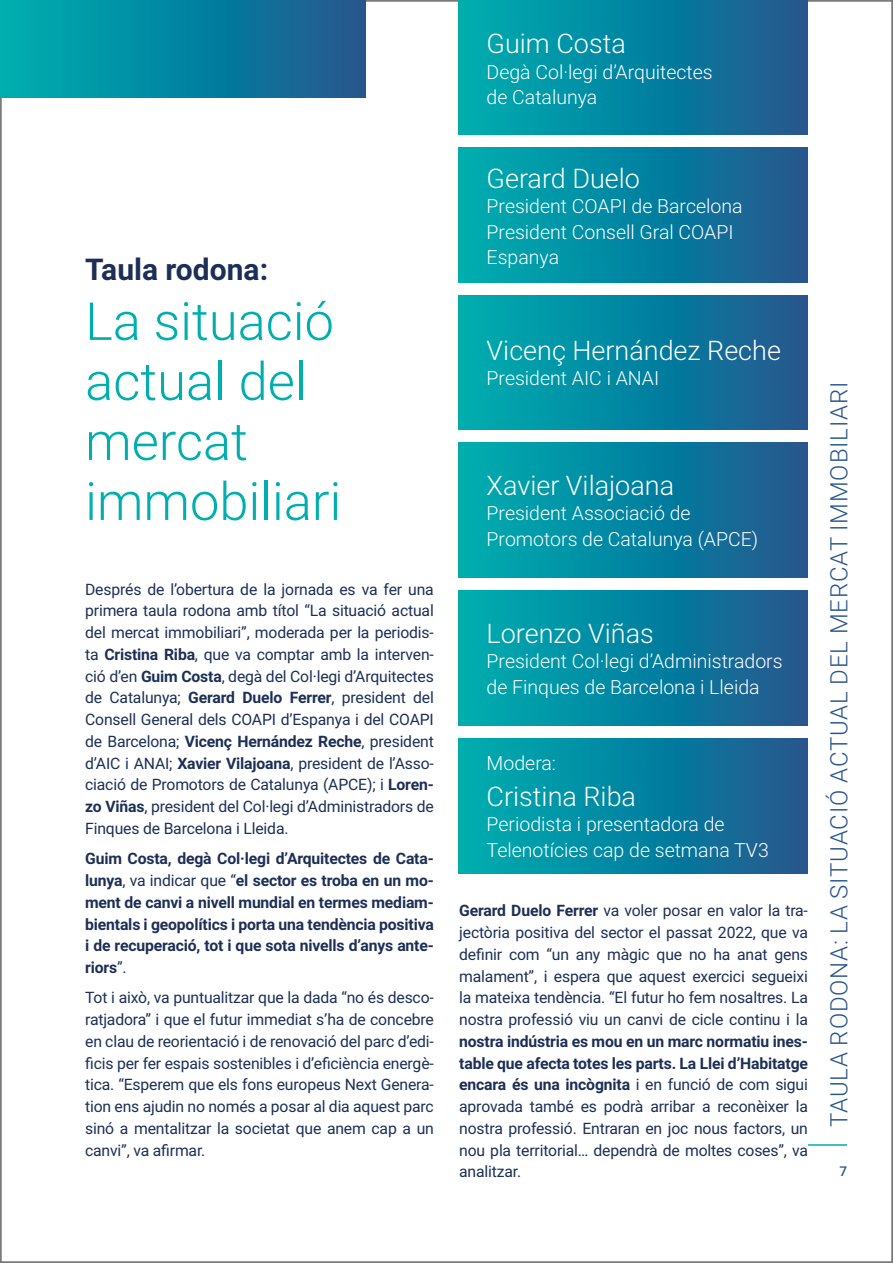
<style>
.page{position:relative;width:893px;height:1263px;background:#fff}
.page>*{position:absolute;margin:0;border:0;box-sizing:border-box;transform-origin:0 0}
.t1{font:300 52.5px/60px "Roboto";color:#00aeae}
.t2{font:700 30px "Roboto";color:#1d2f56}
.t3{font:300 27px "Roboto";color:#fff}
.t4{font:300 24px "Roboto";letter-spacing:.035em;color:#27558c}
.t5{font:300 19.5px/25.5px "Roboto";color:#fff}
.t6{font:15.75px/21.8px "Roboto";letter-spacing:-.01em;color:#1d2f56;text-align:justify}
.t7{font:700 15.75px/21.8px "Roboto";letter-spacing:-.01em;color:#1d2f56;text-align:justify}
.t8{font:500 13.5px "Roboto";color:#27558c}
.s1{font-weight:700}
.s2{font-weight:400}
</style>
<div class="page">
<hr style="left:808px;top:1144px;width:39px;height:2px;background:#00aeae">
<div style="left:458px;top:0;width:350px;height:135px;background:linear-gradient(to right,#00b0b2,#1c578f)"></div>
<div style="left:458px;top:147px;width:350px;height:135px;background:linear-gradient(to right,#00b0b2,#1c578f)"></div>
<div style="left:458px;top:295px;width:350px;height:135px;background:linear-gradient(to right,#00b0b2,#1c578f)"></div>
<div style="left:458px;top:442px;width:350px;height:135px;background:linear-gradient(to right,#00b0b2,#1c578f)"></div>
<div style="left:458px;top:590px;width:350px;height:135px;background:linear-gradient(to right,#00b0b2,#1c578f)"></div>
<div style="left:0;top:0;width:366px;height:98px;background:linear-gradient(to right,#00b0b2,#1c578f)"></div>
<div style="left:458px;top:738px;width:350px;height:135px;background:linear-gradient(to right,#00b0b2,#1c578f)"></div>
<h2 class="t2" style="left:85px;top:248px;width:184px">Taula rodona:</h2>
<h1 class="t1" style="left:85px;top:289px;width:258px">La situació actual del mercat immobiliari</h1>
<p class="t6" style="left:85px;top:578px;width:350px">Després de l’obertura de la jornada es va fer una primera taula rodona amb títol “La situació actual del mercat immobiliari”, moderada per la periodis&shy;ta <span class="s1">Cristina Riba</span>, que va comptar amb la interven&shy;ció d’en <span class="s1">Guim Costa</span>, degà del Col·legi d’Arquitectes de Catalunya; <span class="s1">Gerard Duelo Ferrer</span>, president del Consell General dels COAPI d’Espanya i del COAPI de Barcelona; <span class="s1">Vicenç Hernández Reche</span>, president d’AIC i ANAI; <span class="s1">Xavier Vilajoana</span>, president de l’Asso&shy;ciació de Promotors de Catalunya (APCE); i <span class="s1">Loren&shy;zo Viñas</span>, president del Col·legi d’Administradors de Finques de Barcelona i Lleida.</p>
<p class="t7" style="left:85px;top:847px;width:350px">Guim Costa, degà Col·legi d’Arquitectes de Cata&shy;lunya<span class="s2">, va indicar que “</span>el sector es troba en un mo&shy;ment de canvi a nivell mundial en termes mediam&shy;bientals i geopolítics i porta una tendència positiva i de recuperació, tot i que sota nivells d’anys ante&shy;riors<span class="s2">”.</span></p>
<p class="t6" style="left:85px;top:986px;width:350px">Tot i això, va puntualitzar que la dada “no és desco&shy;ratjadora” i que el futur immediat s’ha de concebre en clau de reorientació i de renovació del parc d’edi&shy;ficis per fer espais sostenibles i d’eficiència energè&shy;tica. “Esperem que els fons europeus Next Genera&shy;tion ens ajudin no només a posar al dia aquest parc sinó a mentalitzar la societat que anem cap a un canvi”, va afirmar.</p>
<h3 class="t3" style="left:487px;top:25px;width:141px">Guim Costa</h3>
<p class="t5" style="left:487px;top:58px;width:228px">Degà Col·legi d’Arquitectes de Catalunya</p>
<h3 class="t3" style="left:487px;top:159px;width:155px">Gerard Duelo</h3>
<p class="t5" style="left:487px;top:193px;width:257px">President COAPI de Barcelona<br>President Consell Gral COAPI<br>Espanya</p>
<h3 class="t3" style="left:487px;top:331px;width:296px">Vicenç Hernández Reche</h3>
<p class="t5" style="left:487px;top:365px;width:174px">President AIC i ANAI</p>
<h3 class="t3" style="left:487px;top:466px;width:189px">Xavier Vilajoana</h3>
<p class="t5" style="left:487px;top:500px;width:273px">President Associació de<br>Promotors de Catalunya (APCE)</p>
<h3 class="t3" style="left:487px;top:614px;width:169px">Lorenzo Viñas</h3>
<p class="t5" style="left:487px;top:648px;width:298px">President Col·legi d’Administradors de Finques de Barcelona i Lleida</p>
<p class="t5" style="left:487px;top:749px;width:71px">Modera:</p>
<h3 class="t3" style="left:487px;top:777px;width:151px">Cristina Riba</h3>
<p class="t5" style="left:487px;top:811px;width:284px">Periodista i presentadora de<br>Telenotícies cap de setmana TV3</p>
<p class="t6" style="left:459px;top:899px;width:350px"><span class="s1">Gerard Duelo Ferrer</span> va voler posar en valor la tra&shy;jectòria positiva del sector el passat 2022, que va definir com “un any màgic que no ha anat gens malament”, i espera que aquest exercici segueixi la mateixa tendència. “El futur ho fem nosaltres. La nostra professió viu un canvi de cicle continu i la</p>
<p class="t6" style="left:459px;top:1030px;width:350px"><span class="s1">nostra indústria es mou en un marc normatiu ines&shy;table que afecta totes les parts. La Llei d’Habitatge encara és una incògnita</span> i en funció de com sigui aprovada també es podrà arribar a reconèixer la nostra professió. Entraran en joc nous factors, un nou pla territorial… dependrà de moltes coses”, va analitzar.</p>
<h3 class="t4" style="left:822px;top:1127px;width:747px;rotate:-90deg">TAULA RODONA: LA SITUACIÓ ACTUAL DEL MERCAT IMMOBILIARI</h3>
<p class="t8" style="left:839px;top:1162px;width:9px">7</p>
</div>
